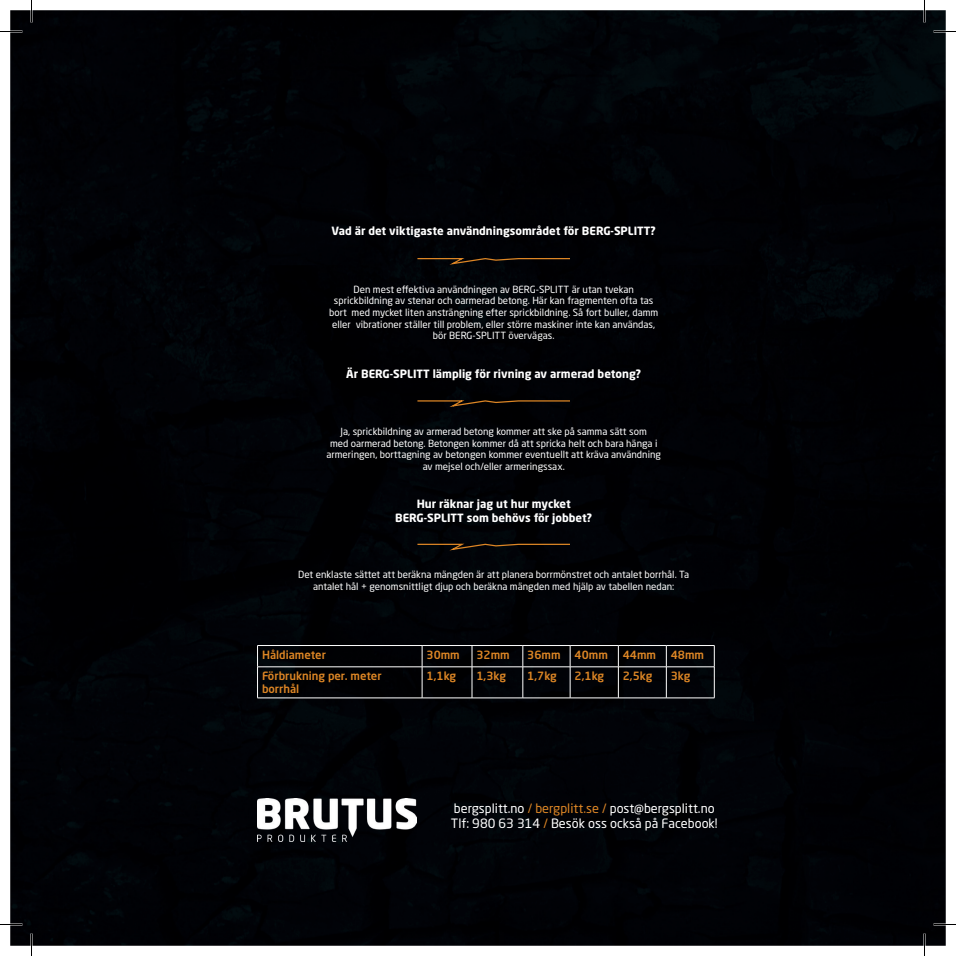
<style>
.page{position:relative;width:956px;height:956px;background:#fff}
.page>*{position:absolute;margin:0;border:0;box-sizing:border-box;transform-origin:0 0}
.t1{font:12.75px/15.3px "Neo Sans W1 G";color:#fff}
.t2{font:700 11.25px/13.5px "Neo Sans W1 G";color:#fff;text-align:center}
.t3{font:500 11.25px/13.5px "Neo Sans W1 G";color:#dd8625}
.t4{font:9.75px/11.7px "Neo Sans W1 G";color:#fff;text-align:center}
.s1{color:#dd8625}
</style>
<div class="page">
<div style="left:10px;top:10px;width:936px;height:936px;background:#000105"></div>
<svg style="left:416px;top:543px;width:155px;height:9px"></svg>
<hr style="left:257px;top:645px;width:165px;height:1px;background:#fff">
<svg style="left:257px;top:646px;width:1px;height:21px"></svg>
<hr style="left:422px;top:645px;width:50px;height:1px;background:#fff">
<svg style="left:422px;top:646px;width:1px;height:21px"></svg>
<hr style="left:472px;top:645px;width:51px;height:1px;background:#fff">
<svg style="left:472px;top:646px;width:1px;height:21px"></svg>
<hr style="left:523px;top:645px;width:47px;height:1px;background:#fff">
<svg style="left:523px;top:646px;width:1px;height:21px"></svg>
<hr style="left:570px;top:645px;width:48px;height:1px;background:#fff">
<svg style="left:570px;top:646px;width:1px;height:21px"></svg>
<hr style="left:618px;top:645px;width:48px;height:1px;background:#fff">
<svg style="left:618px;top:646px;width:1px;height:21px"></svg>
<hr style="left:666px;top:645px;width:48px;height:1px;background:#fff">
<svg style="left:666px;top:646px;width:1px;height:21px"></svg>
<svg style="left:714px;top:646px;width:1px;height:21px"></svg>
<hr style="left:257px;top:667px;width:165px;height:1px;background:#fff">
<hr style="left:257px;top:667px;width:1px;height:31px;background:#fff">
<hr style="left:422px;top:667px;width:50px;height:1px;background:#fff">
<hr style="left:422px;top:667px;width:1px;height:31px;background:#fff">
<hr style="left:472px;top:667px;width:51px;height:1px;background:#fff">
<hr style="left:472px;top:667px;width:1px;height:31px;background:#fff">
<hr style="left:523px;top:667px;width:47px;height:1px;background:#fff">
<hr style="left:523px;top:667px;width:1px;height:31px;background:#fff">
<hr style="left:570px;top:667px;width:48px;height:1px;background:#fff">
<hr style="left:570px;top:667px;width:1px;height:31px;background:#fff">
<hr style="left:618px;top:667px;width:48px;height:1px;background:#fff">
<hr style="left:618px;top:667px;width:1px;height:31px;background:#fff">
<hr style="left:666px;top:667px;width:48px;height:1px;background:#fff">
<hr style="left:666px;top:667px;width:1px;height:31px;background:#fff">
<hr style="left:714px;top:667px;width:1px;height:31px;background:#fff">
<hr style="left:257px;top:698px;width:165px;height:1px;background:#fff">
<hr style="left:422px;top:698px;width:50px;height:1px;background:#fff">
<hr style="left:472px;top:698px;width:51px;height:1px;background:#fff">
<hr style="left:523px;top:698px;width:47px;height:1px;background:#fff">
<hr style="left:570px;top:698px;width:48px;height:1px;background:#fff">
<hr style="left:618px;top:698px;width:48px;height:1px;background:#fff">
<hr style="left:666px;top:698px;width:48px;height:1px;background:#fff">
<svg style="left:416px;top:257px;width:155px;height:9px"></svg>
<svg style="left:416px;top:400px;width:155px;height:8px"></svg>
<img style="left:257px;top:798px;width:159px;height:43px">
<hr style="left:0;top:923px;width:22px;height:2px;background:#fff">
<hr style="left:933px;top:923px;width:23px;height:2px;background:#fff">
<hr style="left:923px;top:0;width:2px;height:23px;background:#fff">
<hr style="left:923px;top:933px;width:2px;height:23px;background:#fff">
<svg style="left:0;top:31px;width:22px;height:1px"></svg>
<svg style="left:933px;top:31px;width:23px;height:1px"></svg>
<svg style="left:0;top:924px;width:22px;height:1px"></svg>
<svg style="left:933px;top:924px;width:23px;height:1px"></svg>
<svg style="left:31px;top:0;width:1px;height:23px"></svg>
<svg style="left:31px;top:933px;width:1px;height:23px"></svg>
<svg style="left:924px;top:0;width:1px;height:23px"></svg>
<svg style="left:924px;top:933px;width:1px;height:23px"></svg>
<p class="t2" style="left:331px;top:224px;width:326px">Vad är det viktigaste användningsområdet för BERG-SPLITT?</p>
<p class="t4" style="left:329px;top:283px;width:331px">Den mest effektiva användningen av BERG-SPLITT är utan tvekan sprickbildning av stenar och oarmerad betong. Här kan fragmenten ofta tas bort med mycket liten ansträngning efter sprickbildning. Så fort buller, damm eller vibrationer ställer till problem, eller större maskiner inte kan användas, bör BERG-SPLITT övervägas.</p>
<p class="t2" style="left:346px;top:367px;width:296px">Är BERG-SPLITT lämplig för rivning av armerad betong?</p>
<p class="t4" style="left:326px;top:425px;width:336px">Ja, sprickbildning av armerad betong kommer att ske på samma sätt som<br>med oarmerad betong. Betongen kommer då att spricka helt och bara hänga i armeringen, borttagning av betongen kommer eventuellt att kräva användning av mejsel och/eller armeringssax.</p>
<p class="t2" style="left:395px;top:497px;width:199px">Hur räknar jag ut hur mycket<br>BERG-SPLITT som behövs för jobbet?</p>
<p class="t4" style="left:298px;top:569px;width:392px">Det enklaste sättet att beräkna mängden är att planera borrmönstret och antalet borrhål. Ta antalet hål + genomsnittligt djup och beräkna mängden med hjälp av tabellen nedan:</p>
<p class="t3" style="left:262px;top:647px;width:65px">Håldiameter</p>
<p class="t3" style="left:427px;top:647px;width:35px">30mm</p>
<p class="t3" style="left:476px;top:647px;width:35px">32mm</p>
<p class="t3" style="left:527px;top:647px;width:82px">36mm 40mm</p>
<p class="t3" style="left:623px;top:647px;width:35px">44mm</p>
<p class="t3" style="left:671px;top:647px;width:35px">48mm</p>
<p class="t3" style="left:262px;top:669px;width:121px">Förbrukning per. meter borrhål</p>
<p class="t3" style="left:427px;top:669px;width:31px">1,1kg</p>
<p class="t3" style="left:476px;top:669px;width:31px">1,3kg</p>
<p class="t3" style="left:527px;top:669px;width:31px">1,7kg</p>
<p class="t3" style="left:575px;top:669px;width:31px">2,1kg</p>
<p class="t3" style="left:623px;top:669px;width:31px">2,5kg</p>
<p class="t3" style="left:671px;top:669px;width:21px">3kg</p>
<h1 class="t1" style="left:451px;top:801px;width:268px">bergsplitt.no <span class="s1">/ bergplitt.se /</span> post@bergsplitt.no<br>Tlf: 980 63 314 <span class="s1">/</span> Besök oss också på Facebook!</h1>
</div>
